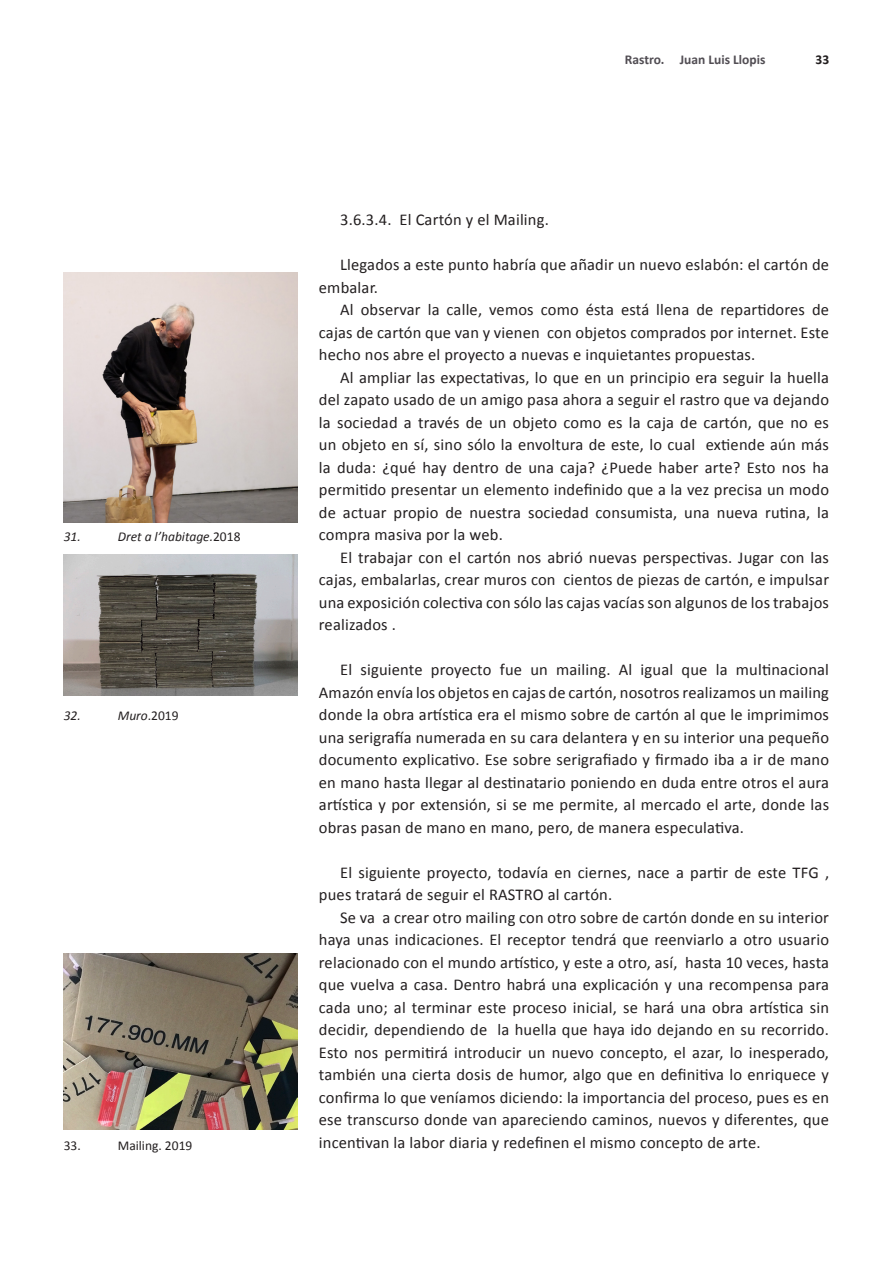
<style>
.page{position:relative;width:893px;height:1263px;background:#fff}
.page>*{position:absolute;margin:0;border:0;box-sizing:border-box;transform-origin:0 0}
.Texto_Normal{font:16.5px/22.5px "Calibri";letter-spacing:.01em;color:#231f20;text-align:justify}
.t1{font:italic 13.5px "Calibri";color:#231f20}
.t2{font:13.5px "Calibri";color:#231f20}
.t3{font:700 13.5px "Calibri";color:#514d53}
.t4{font:700 13.5px "Calibri";color:#231f20}
.s1{font-style:normal}
.s2{font-style:italic}
</style>
<div class="page">
<img style="left:64px;top:273px;width:234px;height:249px">
<img style="left:64px;top:555px;width:234px;height:141px">
<img style="left:64px;top:954px;width:234px;height:175px">
<p class="t1" style="left:64px;top:528px;width:19px">31.</p>
<p class="t1" style="left:118px;top:528px;width:124px">Dret a l’habitage.<span class="s1">2018</span></p>
<p class="t1" style="left:64px;top:707px;width:19px">32.</p>
<p class="t2" style="left:118px;top:707px;width:62px"><span class="s2">Muro</span>.2019</p>
<p class="t2" style="left:64px;top:1137px;width:19px">33.</p>
<p class="t2" style="left:118px;top:1137px;width:76px">Mailing. 2019</p>
<p class="t3" style="left:625px;top:51px;width:142px">Rastro. Juan Luis Llopis</p>
<p class="t4" style="left:815px;top:51px;width:15px">33</p>
<p class="Texto_Normal" style="left:340px;top:207px;width:210px">3.6.3.4. El Cartón y el Mailing.</p>
<p class="Texto_Normal" style="left:319px;top:252px;width:512px;text-indent:21px">Llegados a este punto habría que añadir un nuevo eslabón: el cartón de embalar.</p>
<p class="Texto_Normal" style="left:319px;top:297px;width:512px;text-indent:21px">Al observar la calle, vemos como ésta está llena de repartidores de cajas de cartón que van y vienen con objetos comprados por internet. Este hecho nos abre el proyecto a nuevas e inquietantes propuestas.</p>
<p class="Texto_Normal" style="left:319px;top:365px;width:512px;text-indent:21px">Al ampliar las expectativas, lo que en un principio era seguir la huella del zapato usado de un amigo pasa ahora a seguir el rastro que va dejando la sociedad a través de un objeto como es la caja de cartón, que no es un objeto en sí, sino sólo la envoltura de este, lo cual extiende aún más la duda: ¿qué hay dentro de una caja? ¿Puede haber arte? Esto nos ha permitido presentar un elemento indefinido que a la vez precisa un modo de actuar propio de nuestra sociedad consumista, una nueva rutina, la compra masiva por la web.</p>
<p class="Texto_Normal" style="left:319px;top:545px;width:512px;text-indent:21px">El trabajar con el cartón nos abrió nuevas perspectivas. Jugar con las cajas, embalarlas, crear muros con cientos de piezas de cartón, e impulsar una exposición colectiva con sólo las cajas vacías son algunos de los trabajos realizados .</p>
<p class="Texto_Normal" style="left:319px;top:657px;width:512px;text-indent:21px">El siguiente proyecto fue un mailing. Al igual que la multinacional Amazón envía los objetos en cajas de cartón, nosotros realizamos un mailing donde la obra artística era el mismo sobre de cartón al que le imprimimos una serigrafía numerada en su cara delantera y en su interior una pequeño documento explicativo. Ese sobre serigrafiado y firmado iba a ir de mano en mano hasta llegar al destinatario poniendo en duda entre otros el aura artística y por extensión, si se me permite, al mercado el arte, donde las obras pasan de mano en mano, pero, de manera especulativa.</p>
<p class="Texto_Normal" style="left:319px;top:860px;width:512px;text-indent:21px">El siguiente proyecto, todavía en ciernes, nace a partir de este TFG , pues tratará de seguir el RASTRO al cartón.</p>
<p class="Texto_Normal" style="left:319px;top:905px;width:512px;text-indent:21px">Se va a crear otro mailing con otro sobre de cartón donde en su interior haya unas indicaciones. El receptor tendrá que reenviarlo a otro usuario relacionado con el mundo artístico, y este a otro, así, hasta 10 veces, hasta que vuelva a casa. Dentro habrá una explicación y una recompensa para cada uno; al terminar este proceso inicial, se hará una obra artística sin decidir, dependiendo de la huella que haya ido dejando en su recorrido.<br>Esto nos permitirá introducir un nuevo concepto, el azar, lo inesperado, también una cierta dosis de humor, algo que en definitiva lo enriquece y confirma lo que veníamos diciendo: la importancia del proceso, pues es en ese transcurso donde van apareciendo caminos, nuevos y diferentes, que incentivan la labor diaria y redefinen el mismo concepto de arte.</p>
</div>
